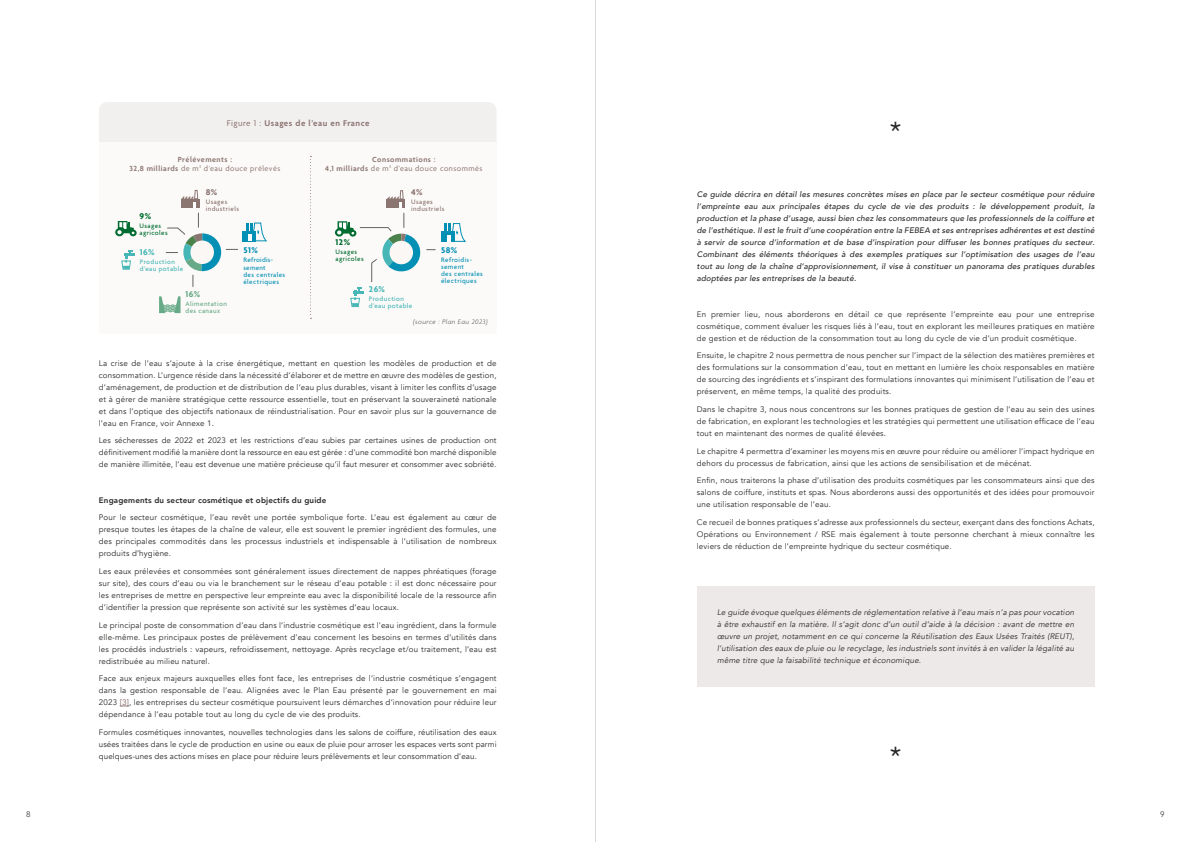
<style>
.page{position:relative;width:1191px;height:842px;background:#fff}
.page>*{position:absolute;margin:0;border:0;box-sizing:border-box;transform-origin:0 0}
.t1{font:26px "Avenir";color:#282827}
.t2{font:600 9px "Agenda";letter-spacing:.06em;color:#8b7571}
.t3{font:700 9px "Agenda";color:#46b6b7}
.t4{font:700 9px "Agenda";color:#0390b4}
.t5{font:700 9px "Agenda";color:#006c31}
.t6{font:700 9px "Agenda";color:#8b7571}
.t7{font:700 9px "Agenda";color:#67aa87}
.t8{font:8px/12px "Avenir";letter-spacing:.02em;color:#282827;text-align:justify}
.t9{font:italic 500 8px/12px "Avenir";letter-spacing:.02em;color:#282827;text-align:justify}
.t10{font:italic 8px/12px "Avenir";letter-spacing:.02em;color:#282827;text-align:justify}
.t11{font:600 8px/9px "Agenda";letter-spacing:.06em;color:#8b7571;text-align:center}
.t12{font:800 8px "Avenir";letter-spacing:.02em;color:#282827}
.t13{font:8px "Avenir";color:#3c3c3b}
.t14{font:500 7px/7px "Agenda";letter-spacing:.06em;color:#0390b4}
.t15{font:500 7px/7px "Agenda";letter-spacing:.06em;color:#46b6b7}
.t16{font:500 7px/7px "Agenda";letter-spacing:.06em;color:#8b7571}
.t17{font:500 7px/7px "Agenda";letter-spacing:.06em;color:#006c31}
.t18{font:500 7px/7px "Agenda";letter-spacing:.06em;color:#67aa87}
.t19{font:italic 300 7px "Agenda";letter-spacing:.06em;color:#575756}
.t20{font:500 7px/8px "Agenda";letter-spacing:.04em;color:#0390b4}
.s1{font-weight:400}
.s2{font-weight:500;color:#917b77}
</style>
<div class="page">
<div style="left:99px;top:102px;width:397px;height:40px;background:#f2efef"></div>
<div style="left:99px;top:143px;width:397px;height:191px;background:#fcfaf8"></div>
<svg style="left:310px;top:156px;width:1px;height:163px"></svg>
<svg style="left:166px;top:190px;width:72px;height:97px"></svg>
<svg style="left:159px;top:296px;width:21px;height:17px"></svg>
<div style="left:242px;top:231px;width:14px;height:10px;background:#0390b4"></div>
<svg style="left:246px;top:222px;width:22px;height:20px"></svg>
<div style="left:441px;top:232px;width:14px;height:10px;background:#0390b4"></div>
<svg style="left:445px;top:223px;width:21px;height:19px"></svg>
<svg style="left:121px;top:250px;width:14px;height:20px"></svg>
<svg style="left:115px;top:228px;width:9px;height:8px"></svg>
<svg style="left:129px;top:230px;width:8px;height:6px"></svg>
<svg style="left:117px;top:221px;width:17px;height:13px"></svg>
<svg style="left:335px;top:228px;width:8px;height:9px"></svg>
<svg style="left:337px;top:190px;width:98px;height:117px"></svg>
<div style="left:389px;top:241px;width:24px;height:23px;background:#fbf7f4;border-radius:50%"></div>
<div style="left:697px;top:586px;width:397px;height:100px;background:#ede9e9"></div>
<hr style="left:595px;top:0;width:1px;height:842px;background:#dadada">
<p class="t2" style="left:227px;top:118px;width:144px"><span class="s1">Figure 1 :</span> Usages de l’eau en France</p>
<p class="t11" style="left:130px;top:155px;width:152px">Prélévements :<br>32,8 milliards <span class="s1">de m</span><sup>3</sup> <span class="s1">d’eau douce prélevés</span></p>
<p class="t11" style="left:325px;top:155px;width:159px">Consommations :<br>4,1 milliards <span class="s1">de m</span><sup>3</sup> <span class="s1">d’eau douce consommés</span></p>
<p class="t6" style="left:206px;top:187px;width:13px">8%</p>
<p class="t16" style="left:206px;top:198px;width:35px">Usages industriels</p>
<p class="t6" style="left:411px;top:187px;width:13px">4%</p>
<p class="t16" style="left:411px;top:199px;width:35px">Usages industriels</p>
<p class="t5" style="left:140px;top:212px;width:13px">9%</p>
<p class="t17" style="left:140px;top:223px;width:30px">Usages agricoles</p>
<p class="t3" style="left:140px;top:247px;width:16px">16%</p>
<p class="t15" style="left:140px;top:258px;width:45px">Production d’eau potable</p>
<p class="t7" style="left:185px;top:289px;width:16px">16%</p>
<p class="t18" style="left:185px;top:301px;width:43px">Alimentation des canaux</p>
<p class="t4" style="left:243px;top:245px;width:16px">51%</p>
<p class="t20" style="left:243px;top:256px;width:31px">Refroidis&shy;sement</p>
<p class="t14" style="left:243px;top:272px;width:43px">des centrales électriques</p>
<p class="t5" style="left:335px;top:237px;width:16px">12%</p>
<p class="t17" style="left:335px;top:249px;width:30px">Usages agricoles</p>
<p class="t3" style="left:369px;top:284px;width:18px">26%</p>
<p class="t15" style="left:369px;top:296px;width:45px">Production d’eau potable</p>
<p class="t4" style="left:441px;top:246px;width:18px">58%</p>
<p class="t14" style="left:441px;top:257px;width:43px">Refroidis&shy;sement<br>des centrales électriques</p>
<p class="t19" style="left:413px;top:318px;width:76px">(source : Plan Eau 2023)</p>
<p class="t8" style="left:99px;top:357px;width:399px">La crise de l’eau s’ajoute à la crise énergétique, mettant en question les modèles de production et de consommation. L’urgence réside dans la nécessité d’élaborer et de mettre en œuvre des modèles de gestion, d’aménagement, de production et de distribution de l’eau plus durables, visant à limiter les conflits d’usage et à gérer de manière stratégique cette ressource essentielle, tout en préservant la souveraineté nationale et dans l’optique des objectifs nationaux de réindustrialisation. Pour en savoir plus sur la gouvernance de l’eau en France, voir Annexe 1.</p>
<p class="t8" style="left:99px;top:435px;width:399px">Les sécheresses de 2022 et 2023 et les restrictions d’eau subies par certaines usines de production ont définitivement modifié la manière dont la ressource en eau est gérée : d’une commodité bon marché disponible de manière illimitée, l’eau est devenue une matière précieuse qu’il faut mesurer et consommer avec sobriété.</p>
<p class="t12" style="left:99px;top:494px;width:229px">Engagements du secteur cosmétique et objectifs du guide</p>
<p class="t8" style="left:99px;top:512px;width:399px">Pour le secteur cosmétique, l’eau revêt une portée symbolique forte. L’eau est également au cœur de presque toutes les étapes de la chaîne de valeur, elle est souvent le premier ingrédient des formules, une des principales commodités dans les processus industriels et indispensable à l’utilisation de nombreux produits d’hygiène.</p>
<p class="t8" style="left:99px;top:565px;width:399px">Les eaux prélevées et consommées sont généralement issues directement de nappes phréatiques (forage sur site), des cours d’eau ou via le branchement sur le réseau d’eau potable : il est donc nécessaire pour les entreprises de mettre en perspective leur empreinte eau avec la disponibilité locale de la ressource afin d’identifier la pression que représente son activité sur les systèmes d’eau locaux.</p>
<p class="t8" style="left:99px;top:619px;width:399px">Le principal poste de consommation d’eau dans l’industrie cosmétique est l’eau ingrédient, dans la formule elle-même. Les principaux postes de prélèvement d’eau concernent les besoins en termes d’utilités dans les procédés industriels : vapeurs, refroidissement, nettoyage. Après recyclage et/ou traitement, l’eau est redistribuée au milieu naturel.</p>
<p class="t8" style="left:99px;top:673px;width:399px">Face aux enjeux majeurs auxquelles elles font face, les entreprises de l’industrie cosmétique s’engagent dans la gestion responsable de l’eau. Alignées avec le Plan Eau présenté par le gouvernement en mai 2023 <span class="s2">[3]</span>, les entreprises du secteur cosmétique poursuivent leurs démarches d’innovation pour réduire leur dépendance à l’eau potable tout au long du cycle de vie des produits.</p>
<p class="t8" style="left:99px;top:726px;width:399px">Formules cosmétiques innovantes, nouvelles technologies dans les salons de coiffure, réutilisation des eaux usées traitées dans le cycle de production en usine ou eaux de pluie pour arroser les espaces verts sont parmi quelques-unes des actions mises en place pour réduire leurs prélèvements et leur consommation d’eau.</p>
<h1 class="t1" style="left:890px;top:116px;width:13px">*</h1>
<p class="t9" style="left:697px;top:189px;width:399px">Ce guide décrira en détail les mesures concrètes mises en place par le secteur cosmétique pour réduire l’empreinte eau aux principales étapes du cycle de vie des produits : le développement produit, la production et la phase d’usage, aussi bien chez les consommateurs que les professionnels de la coiffure et de l’esthétique. Il est le fruit d’une coopération entre la FEBEA et ses entreprises adhérentes et est destiné à servir de source d’information et de base d’inspiration pour diffuser les bonnes pratiques du secteur.<br>Combinant des éléments théoriques à des exemples pratiques sur l’optimisation des usages de l’eau tout au long de la chaîne d’approvisionnement, il vise à constituer un panorama des pratiques durables adoptées par les entreprises de la beauté.</p>
<p class="t8" style="left:697px;top:308px;width:399px">En premier lieu, nous aborderons en détail ce que représente l’empreinte eau pour une entreprise cosmétique, comment évaluer les risques liés à l’eau, tout en explorant les meilleures pratiques en matière de gestion et de réduction de la consommation tout au long du cycle de vie d’un produit cosmétique.</p>
<p class="t8" style="left:697px;top:350px;width:399px">Ensuite, le chapitre 2 nous permettra de nous pencher sur l’impact de la sélection des matières premières et des formulations sur la consommation d’eau, tout en mettant en lumière les choix responsables en matière de sourcing des ingrédients et s’inspirant des formulations innovantes qui minimisent l’utilisation de l’eau et préservent, en même temps, la qualité des produits.</p>
<p class="t8" style="left:697px;top:403px;width:399px">Dans le chapitre 3, nous nous concentrons sur les bonnes pratiques de gestion de l’eau au sein des usines de fabrication, en explorant les technologies et les stratégies qui permettent une utilisation efficace de l’eau tout en maintenant des normes de qualité élevées.</p>
<p class="t8" style="left:697px;top:445px;width:399px">Le chapitre 4 permettra d’examiner les moyens mis en œuvre pour réduire ou améliorer l’impact hydrique en dehors du processus de fabrication, ainsi que les actions de sensibilisation et de mécénat.</p>
<p class="t8" style="left:697px;top:475px;width:399px">Enfin, nous traiterons la phase d’utilisation des produits cosmétiques par les consommateurs ainsi que des salons de coiffure, instituts et spas. Nous aborderons aussi des opportunités et des idées pour promouvoir une utilisation responsable de l’eau.</p>
<p class="t8" style="left:697px;top:516px;width:399px">Ce recueil de bonnes pratiques s’adresse aux professionnels du secteur, exerçant dans des fonctions Achats, Opérations ou Environnement / RSE mais également à toute personne cherchant à mieux connaître les leviers de réduction de l’empreinte hydrique du secteur cosmétique.</p>
<p class="t10" style="left:717px;top:606px;width:359px">Le guide évoque quelques éléments de réglementation relative à l’eau mais n’a pas pour vocation à être exhaustif en la matière. Il s’agit donc d’un outil d’aide à la décision : avant de mettre en œuvre un projet, notamment en ce qui concerne la Réutilisation des Eaux Usées Traités (REUT), l’utilisation des eaux de pluie ou le recyclage, les industriels sont invités à en valider la légalité au même titre que la faisabilité technique et économique.</p>
<h1 class="t1" style="left:890px;top:741px;width:13px">*</h1>
<p class="t13" style="left:26px;top:810px;width:6px">8</p>
<p class="t13" style="left:1160px;top:810px;width:6px">9</p>
</div>
